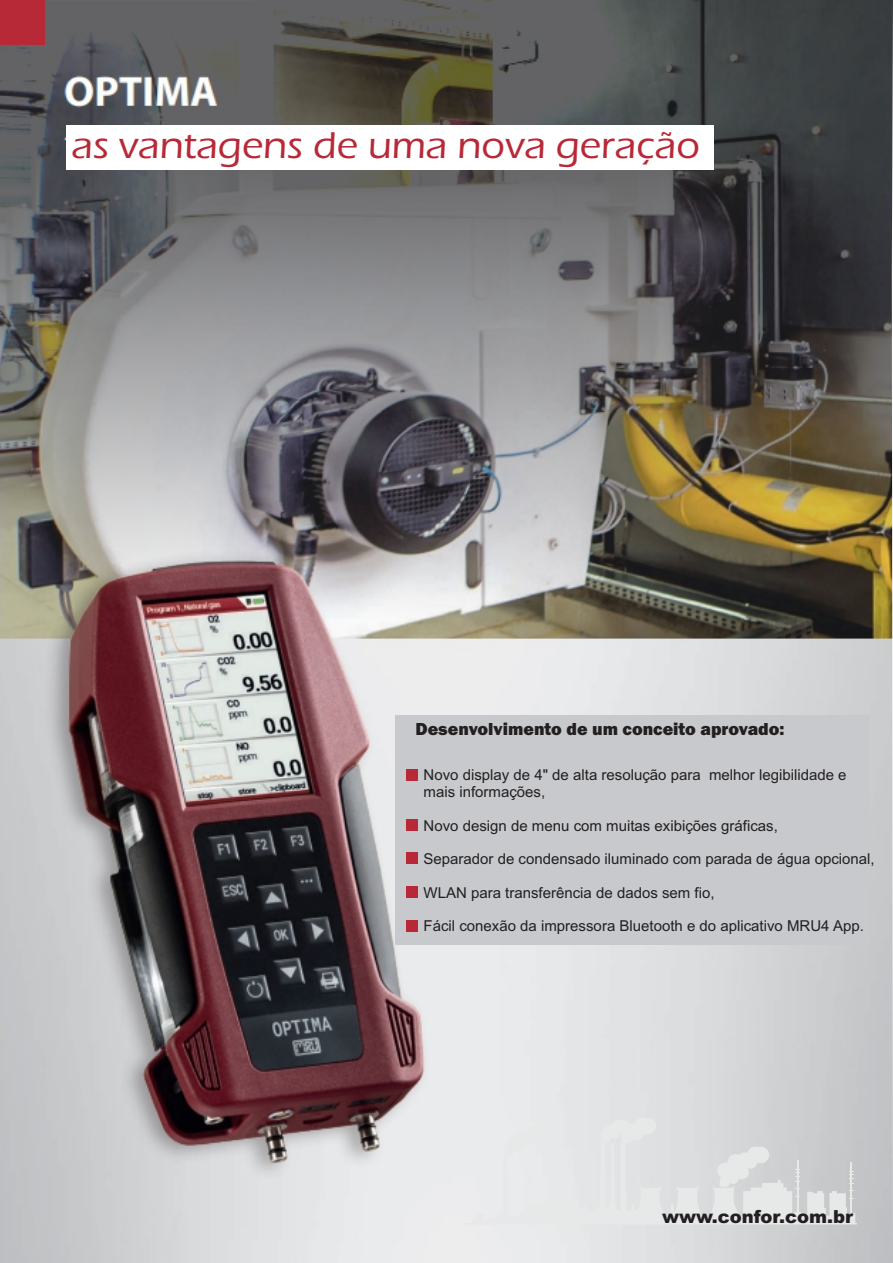
<style>
.page{position:relative;width:893px;height:1263px;background:#fff}
.page>*{position:absolute;margin:0;border:0;box-sizing:border-box;transform-origin:0 0}
.t1{font:500 38.7px "Eras ITC";color:#b82938}
.t2{font:800 18px "Franklin Gothic";color:#231f20}
.t3{font:900 18px "Arial";color:#231f20}
.t4{font:15px/16.8px "Arial";color:#231f20}
</style>
<div class="page">
<img style="left:0;top:0;width:893px;height:1263px">
<div style="left:0;top:0;width:45px;height:45px;background:#b82938"></div>
<div style="left:66px;top:125px;width:647px;height:45px;background:#fff"></div>
<div style="left:395px;top:715px;width:475px;height:229px;background:#c7c9cc"></div>
<div style="left:406px;top:769px;width:12px;height:12px;background:#b82938"></div>
<div style="left:406px;top:819px;width:12px;height:11px;background:#b82938"></div>
<div style="left:406px;top:852px;width:12px;height:12px;background:#b82938"></div>
<div style="left:406px;top:886px;width:12px;height:12px;background:#b82938"></div>
<div style="left:406px;top:920px;width:12px;height:12px;background:#b82938"></div>
<svg style="left:463px;top:1137px;width:394px;height:87px;background:#dfe0e2"></svg>
<div style="left:621px;top:1131px;width:13px;height:12px;background:#e7e8e8;border-radius:50%"></div>
<div style="left:719px;top:1176px;width:11px;height:11px;background:#e7e8e8;border-radius:50%"></div>
<div style="left:601px;top:1131px;width:10px;height:11px;background:#e7e8e8;border-radius:50%"></div>
<div style="left:504px;top:1143px;width:11px;height:11px;background:#e7e8e8;border-radius:50%"></div>
<div style="left:625px;top:1123px;width:13px;height:13px;background:#e7e8e8;border-radius:50%"></div>
<div style="left:738px;top:1152px;width:13px;height:13px;background:#e7e8e8;border-radius:50%"></div>
<div style="left:604px;top:1125px;width:10px;height:10px;background:#e7e8e8;border-radius:50%"></div>
<div style="left:507px;top:1137px;width:11px;height:11px;background:#e7e8e8;border-radius:50%"></div>
<div style="left:631px;top:1127px;width:13px;height:13px;background:#e7e8e8;border-radius:50%"></div>
<div style="left:744px;top:1156px;width:13px;height:13px;background:#e7e8e8;border-radius:50%"></div>
<div style="left:728px;top:1173px;width:11px;height:11px;background:#e7e8e8;border-radius:50%"></div>
<div style="left:609px;top:1128px;width:11px;height:11px;background:#e7e8e8;border-radius:50%"></div>
<div style="left:513px;top:1140px;width:10px;height:11px;background:#e7e8e8;border-radius:50%"></div>
<div style="left:525px;top:1133px;width:10px;height:11px;background:#e7e8e8;border-radius:50%"></div>
<div style="left:634px;top:1118px;width:16px;height:16px;background:#e7e8e8;border-radius:50%"></div>
<div style="left:747px;top:1146px;width:16px;height:17px;background:#e7e8e8;border-radius:50%"></div>
<div style="left:730px;top:1165px;width:14px;height:14px;background:#e7e8e8;border-radius:50%"></div>
<div style="left:611px;top:1120px;width:14px;height:14px;background:#e7e8e8;border-radius:50%"></div>
<div style="left:515px;top:1132px;width:14px;height:14px;background:#e7e8e8;border-radius:50%"></div>
<div style="left:527px;top:1125px;width:14px;height:14px;background:#e7e8e8;border-radius:50%"></div>
<div style="left:640px;top:1118px;width:16px;height:16px;background:#e7e8e8;border-radius:50%"></div>
<div style="left:717px;top:1162px;width:17px;height:17px;background:#e7e8e8;border-radius:50%"></div>
<div style="left:727px;top:1154px;width:17px;height:16px;background:#e7e8e8;border-radius:50%"></div>
<div style="left:753px;top:1147px;width:16px;height:16px;background:#e7e8e8;border-radius:50%"></div>
<div style="left:735px;top:1165px;width:14px;height:14px;background:#e7e8e8;border-radius:50%"></div>
<div style="left:616px;top:1120px;width:14px;height:14px;background:#e7e8e8;border-radius:50%"></div>
<div style="left:520px;top:1132px;width:14px;height:14px;background:#e7e8e8;border-radius:50%"></div>
<div style="left:532px;top:1125px;width:14px;height:14px;background:#e7e8e8;border-radius:50%"></div>
<h1 class="t1" style="left:72px;top:131px;width:630px">as vantagens de uma nova geração</h1>
<p class="t2" style="left:415px;top:722px;width:370px">Desenvolvimento de um conceito aprovado:</p>
<p class="t4" style="left:424px;top:768px;width:425px">Novo display de 4" de alta resolução para melhor legibilidade e mais informações,</p>
<p class="t4" style="left:424px;top:818px;width:356px">Novo design de menu com muitas exibições gráficas,</p>
<p class="t4" style="left:424px;top:852px;width:453px">Separador de condensado iluminado com parada de água opcional,</p>
<p class="t4" style="left:424px;top:885px;width:292px">WLAN para transferência de dados sem fio,</p>
<p class="t4" style="left:424px;top:919px;width:442px">Fácil conexão da impressora Bluetooth e do aplicativo MRU4 App.</p>
<p class="t3" style="left:662px;top:1210px;width:192px">www.confor.com.br</p>
</div>
